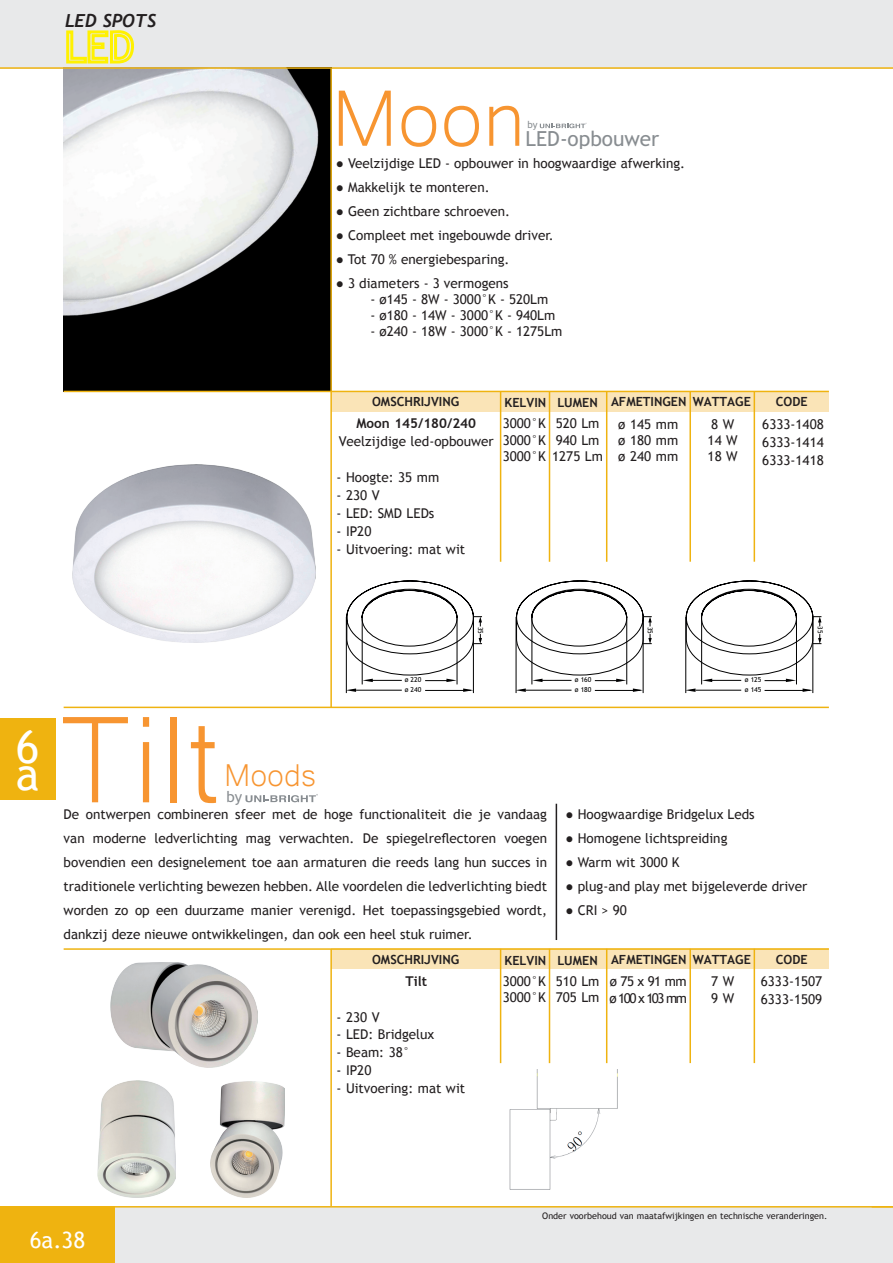
<style>
.page{position:relative;width:893px;height:1263px;background:#fff}
.page>*{position:absolute;margin:0;border:0;box-sizing:border-box;transform-origin:0 0}
.t1{font:159.3px "Microsoft Yi Baiti";color:#f79531}
.t2{font:103.05px "Microsoft Yi Baiti";color:#f79531}
.t3{font:45px "Trebuchet MS";color:#fff}
.t4{font:40.65px "Microsoft Yi Baiti";color:#f79531}
.t5{font:22.5px "Trebuchet MS";color:#fff}
.t6{font:20.85px "Trebuchet MS";color:#888d91}
.t7{font:italic 700 18px "Trebuchet";color:#231f20}
.t8{font:15px "Trebuchet MS";color:#888d91}
.t9{font:13.5px/16.2px "Trebuchet MS";color:#231f20}
.t10{font:700 13.5px "Trebuchet MS";color:#231f20}
.t11{font:13.5px/16.2px "Trebuchet MS";letter-spacing:-.11em;color:#231f20}
.t12{font:700 12.6px "Trebuchet MS";color:#231f20}
.t13{font:9.75px "Trebuchet MS";color:#888d91}
.t14{font:9px "Trebuchet MS";color:#231f20}
.t15{font:6.9px/9.8px "Trebuchet MS";color:#000001}
</style>
<div class="page">
<div style="left:0;top:0;width:893px;height:68px;background:#e8e9ea"></div>
<img style="left:64px;top:69px;width:266px;height:322px">
<div style="left:332px;top:391px;width:497px;height:20px;background:#fae4b7"></div>
<div style="left:332px;top:948px;width:497px;height:21px;background:#fae4b7"></div>
<hr style="left:606px;top:391px;width:1px;height:171px;background:#efb310">
<hr style="left:606px;top:949px;width:1px;height:114px;background:#efb310">
<hr style="left:549px;top:391px;width:1px;height:171px;background:#efb310">
<hr style="left:549px;top:949px;width:1px;height:114px;background:#efb310">
<hr style="left:500px;top:391px;width:1px;height:171px;background:#efb310">
<hr style="left:500px;top:949px;width:1px;height:114px;background:#efb310">
<hr style="left:330px;top:68px;width:2px;height:640px;background:#efb310">
<hr style="left:330px;top:949px;width:2px;height:258px;background:#efb310">
<hr style="left:64px;top:391px;width:765px;height:1px;background:#efb310">
<hr style="left:64px;top:948px;width:765px;height:2px;background:#efb310">
<hr style="left:64px;top:707px;width:765px;height:1px;background:#efb310">
<hr style="left:754px;top:391px;width:1px;height:171px;background:#efb310">
<hr style="left:754px;top:949px;width:1px;height:114px;background:#efb310">
<hr style="left:689px;top:391px;width:2px;height:171px;background:#efb310">
<hr style="left:689px;top:949px;width:2px;height:114px;background:#efb310">
<svg style="left:540px;top:123px;width:47px;height:5px"></svg>
<img style="left:72px;top:465px;width:244px;height:177px">
<svg style="left:346px;top:580px;width:136px;height:114px"></svg>
<svg style="left:516px;top:580px;width:136px;height:114px"></svg>
<svg style="left:685px;top:580px;width:136px;height:114px"></svg>
<hr style="left:556px;top:804px;width:1px;height:136px;background:#231f20">
<svg style="left:245px;top:794px;width:73px;height:8px"></svg>
<img style="left:111px;top:963px;width:147px;height:104px">
<img style="left:98px;top:1081px;width:78px;height:116px">
<img style="left:211px;top:1082px;width:74px;height:115px">
<img style="left:509px;top:1069px;width:109px;height:121px">
<svg style="left:66px;top:30px;width:68px;height:34px"></svg>
<div style="left:62px;top:1206px;width:831px;height:57px;background:#e8e9ea"></div>
<div style="left:0;top:1206px;width:115px;height:57px;background:#efb310"></div>
<hr style="left:0;top:1206px;width:893px;height:1px;background:#efb310">
<div style="left:0;top:719px;width:55px;height:81px;background:#efb310"></div>
<hr style="left:0;top:67px;width:893px;height:2px;background:#efb310">
<h3 class="t7" style="left:65px;top:9px;width:93px">LED SPOTS</h3>
<h2 class="t2" style="left:332px;top:58px;width:195px">Moon</h2>
<p class="t13" style="left:528px;top:119px;width:12px">by</p>
<h3 class="t6" style="left:526px;top:126px;width:135px">LED-opbouwer</h3>
<p class="t9" style="left:336px;top:155px;width:351px">● Veelzijdige LED - opbouwer in hoogwaardige afwerking.</p>
<p class="t9" style="left:336px;top:179px;width:155px">● Makkelijk te monteren.</p>
<p class="t9" style="left:336px;top:203px;width:176px">● Geen zichtbare schroeven.</p>
<p class="t9" style="left:336px;top:227px;width:219px">● Compleet met ingebouwde driver.</p>
<p class="t9" style="left:336px;top:251px;width:175px">● Tot 70 % energiebesparing.</p>
<p class="t9" style="left:336px;top:275px;width:174px">● 3 diameters - 3 vermogens</p>
<p class="t9" style="left:370px;top:291px;width:179px">- ø145 - 8W - 3000°K - 520Lm</p>
<p class="t9" style="left:370px;top:307px;width:186px">- ø180 - 14W - 3000°K - 940Lm</p>
<p class="t9" style="left:370px;top:324px;width:193px">- ø240 - 18W - 3000°K - 1275Lm</p>
<p class="t12" style="left:372px;top:394px;width:89px">OMSCHRIJVING</p>
<p class="t10" style="left:357px;top:415px;width:121px">Moon 145/180/240</p>
<p class="t9" style="left:339px;top:434px;width:157px">Veelzijdige led-opbouwer</p>
<p class="t9" style="left:337px;top:470px;width:104px">- Hoogte: 35 mm</p>
<p class="t9" style="left:337px;top:488px;width:45px">- 230 V</p>
<p class="t9" style="left:337px;top:506px;width:99px">- LED: SMD LEDs</p>
<p class="t9" style="left:337px;top:524px;width:36px">- IP20</p>
<p class="t9" style="left:337px;top:542px;width:130px">- Uitvoering: mat wit</p>
<p class="t12" style="left:505px;top:395px;width:43px">KELVIN</p>
<p class="t12" style="left:557px;top:395px;width:42px">LUMEN</p>
<p class="t12" style="left:611px;top:394px;width:77px">AFMETINGEN</p>
<p class="t12" style="left:693px;top:394px;width:60px">WATTAGE</p>
<p class="t9" style="left:503px;top:416px;width:45px;text-align:justify">3000°K 3000°K 3000°K</p>
<p class="t9" style="left:552px;top:416px;width:52px">520 Lm<br>940 Lm<br>1275 Lm</p>
<p class="t9" style="left:618px;top:416px;width:61px;text-align:justify">ø 145 mm ø 180 mm ø 240 mm</p>
<p class="t9" style="left:708px;top:416px;width:32px">8 W<br>14 W<br>18 W</p>
<p class="t12" style="left:776px;top:394px;width:33px">CODE</p>
<p class="t9" style="left:762px;top:415px;width:63px;line-height:18px;text-align:justify">6333-1408<br>6333-1414<br>6333-1418</p>
<h3 class="t3" style="left:16px;top:720px;width:25px">6</h3>
<h3 class="t3" style="left:16px;top:747px;width:25px">a</h3>
<p class="t15" style="left:485px;top:626px;width:9px;rotate:90deg">35</p>
<p class="t15" style="left:655px;top:626px;width:9px;rotate:90deg">35</p>
<p class="t15" style="left:825px;top:626px;width:9px;rotate:90deg">35</p>
<p class="t15" style="left:405px;top:675px;width:18px">ø 220 ø 240</p>
<p class="t15" style="left:575px;top:675px;width:18px">ø 160 ø 180</p>
<p class="t15" style="left:745px;top:675px;width:18px">ø 125 ø 145</p>
<h1 class="t1" style="left:58px;top:666px;width:163px">Tilt</h1>
<h3 class="t4" style="left:225px;top:751px;width:93px">Moods</h3>
<p class="t8" style="left:227px;top:788px;width:17px">by</p>
<p class="t9" style="left:64px;top:803px;width:485px;line-height:24px;text-align:justify">De ontwerpen combineren sfeer met de hoge functionaliteit die je vandaag van moderne ledverlichting mag verwachten. De spiegelreflectoren voegen bovendien een designelement toe aan armaturen die reeds lang hun succes in traditionele verlichting bewezen hebben. Alle voordelen die ledverlichting biedt worden zo op een duurzame manier verenigd. Het toepassingsgebied wordt, dankzij deze nieuwe ontwikkelingen, dan ook een heel stuk ruimer.</p>
<p class="t12" style="left:372px;top:951px;width:89px">OMSCHRIJVING</p>
<p class="t10" style="left:405px;top:973px;width:23px">Tilt</p>
<p class="t9" style="left:337px;top:1009px;width:45px">- 230 V</p>
<p class="t9" style="left:337px;top:1026px;width:99px">- LED: Bridgelux</p>
<p class="t9" style="left:337px;top:1044px;width:75px">- Beam: 38°</p>
<p class="t9" style="left:337px;top:1062px;width:36px">- IP20</p>
<p class="t9" style="left:337px;top:1080px;width:130px">- Uitvoering: mat wit</p>
<p class="t12" style="left:505px;top:952px;width:43px">KELVIN</p>
<p class="t9" style="left:503px;top:973px;width:45px">3000°K<br>3000°K</p>
<p class="t9" style="left:566px;top:806px;width:191px">● Hoogwaardige Bridgelux Leds</p>
<p class="t9" style="left:566px;top:830px;width:163px">● Homogene lichtspreiding</p>
<p class="t9" style="left:566px;top:854px;width:116px">● Warm wit 3000 K</p>
<p class="t9" style="left:566px;top:878px;width:243px">● plug-and play met bijgeleverde driver</p>
<p class="t9" style="left:566px;top:902px;width:63px">● CRI &gt; 90</p>
<p class="t12" style="left:557px;top:952px;width:42px">LUMEN</p>
<p class="t9" style="left:556px;top:973px;width:45px">510 Lm<br>705 Lm</p>
<p class="t12" style="left:611px;top:951px;width:77px">AFMETINGEN</p>
<p class="t12" style="left:693px;top:951px;width:60px">WATTAGE</p>
<p class="t12" style="left:776px;top:951px;width:33px">CODE</p>
<p class="t11" style="left:609px;top:974px;width:79px">ø 75 x 91 mm ø 100 x 103 mm</p>
<p class="t9" style="left:711px;top:974px;width:25px">7 W<br>9 W</p>
<p class="t9" style="left:761px;top:973px;width:63px;line-height:18px">6333-1507<br>6333-1509</p>
<p class="t14" style="left:542px;top:1210px;width:287px">Onder voorbehoud van maatafwijkingen en technische veranderingen.</p>
<h3 class="t5" style="left:30px;top:1227px;width:57px">6a.38</h3>
</div>
